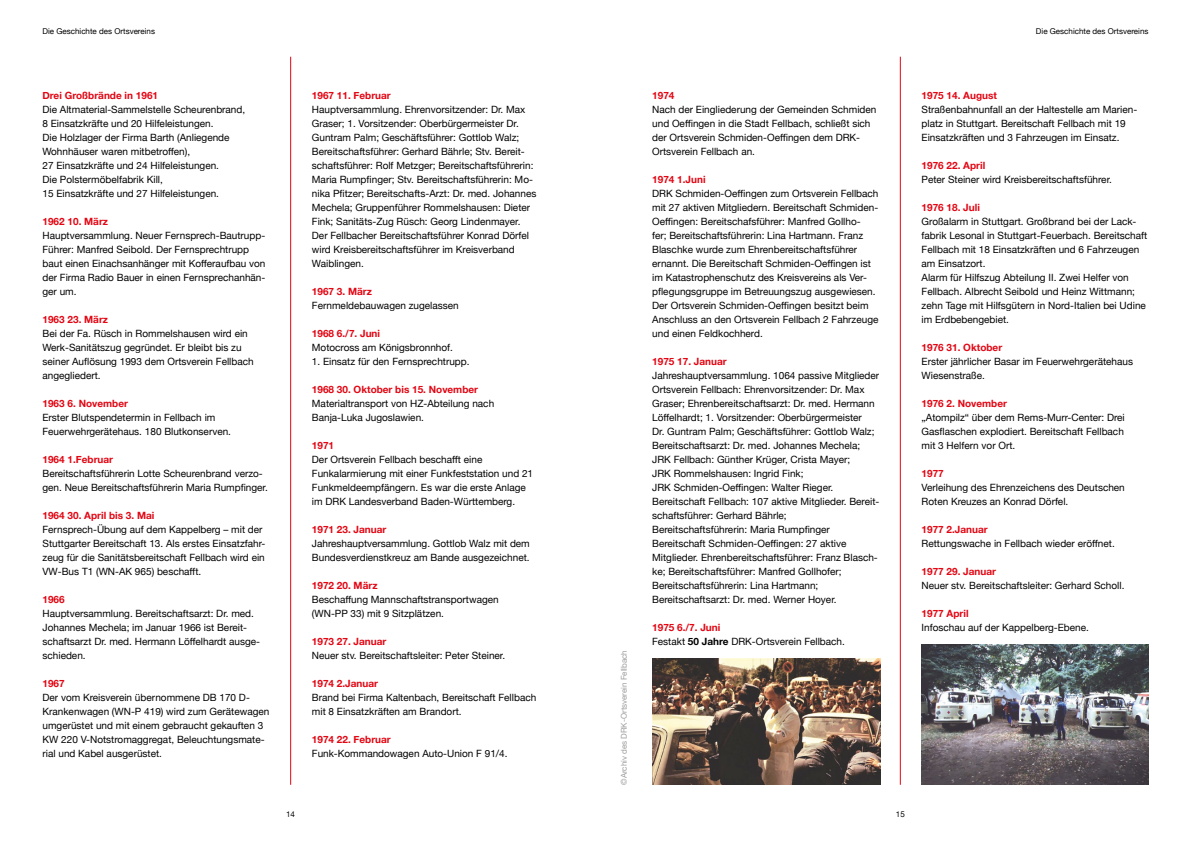
<style>
.page{position:relative;width:1191px;height:842px;background:#fff}
.page>*{position:absolute;margin:0;border:0;box-sizing:border-box;transform-origin:0 0}
.t1{font:10px/14px "Helvetica Neue";color:#000}
.t2{font:700 10px "Helvetica Neue";color:#e30613}
.t3{font:8px "Helvetica Neue";color:#000}
.t4{font:8px "Helvetica Neue";color:#9d9d9c}
.s1{font-weight:700;color:#e30613}
.s2{font-weight:700}
</style>
<div class="page">
<hr style="left:290px;top:57px;width:1px;height:728px;background:#e30613">
<hr style="left:900px;top:57px;width:1px;height:728px;background:#e30613">
<img style="left:652px;top:659px;width:228px;height:126px">
<img style="left:921px;top:645px;width:227px;height:140px">
<p class="t3" style="left:43px;top:25px;width:114px">Die Geschichte des Ortsvereins</p>
<p class="t3" style="left:1036px;top:25px;width:114px">Die Geschichte des Ortsvereins</p>
<p class="t2" style="left:43px;top:87px;width:117px">Drei Großbrände in 1961</p>
<p class="t1" style="left:43px;top:103px;width:204px">Die Altmaterial-Sammelstelle Scheurenbrand, 8 Einsatzkräfte und 20 Hilfeleistungen.<br>Die Holzlager der Firma Barth (Anliegende Wohnhäuser waren mitbetroffen),<br>27 Einsatzkräfte und 24 Hilfeleistungen.<br>Die Polstermöbelfabrik Kill,<br>15 Einsatzkräfte und 27 Hilfeleistungen.</p>
<p class="t2" style="left:43px;top:213px;width:67px">1962 10. März</p>
<p class="t1" style="left:43px;top:229px;width:224px">Hauptversammlung. Neuer Fernsprech-Bautrupp-Führer: Manfred Seibold. Der Fernsprechtrupp baut einen Einachsanhänger mit Kofferaufbau von der Firma Radio Bauer in einen Fernsprechanhän&shy;ger um.</p>
<p class="t2" style="left:43px;top:311px;width:67px">1963 23. März</p>
<p class="t1" style="left:43px;top:327px;width:213px">Bei der Fa. Rüsch in Rommelshausen wird ein Werk-Sanitätszug gegründet. Er bleibt bis zu seiner Auflösung 1993 dem Ortsverein Fellbach angegliedert.</p>
<p class="t2" style="left:43px;top:395px;width:87px">1963 6. November</p>
<p class="t1" style="left:43px;top:411px;width:190px">Erster Blutspendetermin in Fellbach im<br>Feuerwehrgerätehaus. 180 Blutkonserven.</p>
<p class="t2" style="left:43px;top:451px;width:72px">1964 1.Februar</p>
<p class="t1" style="left:43px;top:467px;width:227px">Bereitschaftsführerin Lotte Scheurenbrand verzo&shy;gen. Neue Bereitschaftsführerin Maria Rumpfinger.</p>
<p class="t2" style="left:43px;top:507px;width:113px">1964 30. April bis 3. Mai</p>
<p class="t1" style="left:43px;top:523px;width:224px">Fernsprech-Übung auf dem Kappelberg – mit der Stuttgarter Bereitschaft 13. Als erstes Einsatzfahr&shy;zeug für die Sanitätsbereitschaft Fellbach wird ein VW-Bus T1 (WN-AK 965) beschafft.</p>
<p class="t2" style="left:43px;top:591px;width:24px">1966</p>
<p class="t1" style="left:43px;top:607px;width:219px">Hauptversammlung. Bereitschaftsarzt: Dr. med.<br>Johannes Mechela; im Januar 1966 ist Bereit&shy;schaftsarzt Dr. med. Hermann Löffelhardt ausge&shy;schieden.</p>
<p class="t2" style="left:43px;top:675px;width:24px">1967</p>
<p class="t1" style="left:43px;top:691px;width:228px">Der vom Kreisverein übernommene DB 170 D-Krankenwagen (WN-P 419) wird zum Gerätewagen umgerüstet und mit einem gebraucht gekauften 3<br>KW 220 V-Notstromaggregat, Beleuchtungsmate&shy;rial und Kabel ausgerüstet.</p>
<p class="t2" style="left:312px;top:87px;width:80px">1967 11. Februar</p>
<p class="t1" style="left:312px;top:103px;width:226px">Hauptversammlung. Ehrenvorsitzender: Dr. Max Graser; 1. Vorsitzender: Oberbürgermeister Dr.<br>Guntram Palm; Geschäftsführer: Gottlob Walz; Bereitschaftsführer: Gerhard Bährle; Stv. Bereit&shy;schaftsführer: Rolf Metzger; Bereitschaftsführerin:<br>Maria Rumpfinger; Stv. Bereitschaftsführerin: Mo&shy;nika Pfitzer; Bereitschafts-Arzt: Dr. med. Johannes Mechela; Gruppenführer Rommelshausen: Dieter Fink; Sanitäts-Zug Rüsch: Georg Lindenmayer.<br>Der Fellbacher Bereitschaftsführer Konrad Dörfel wird Kreisbereitschaftsführer im Kreisverband Waiblingen.</p>
<p class="t2" style="left:312px;top:283px;width:62px">1967 3. März</p>
<p class="t1" style="left:312px;top:299px;width:148px">Fernmeldebauwagen zugelassen</p>
<p class="t2" style="left:312px;top:325px;width:70px">1968 6./7. Juni</p>
<p class="t1" style="left:312px;top:341px;width:142px">Motocross am Königsbronnhof.</p>
<p class="t1" style="left:312px;top:355px;width:159px">1. Einsatz für den Fernsprechtrupp.</p>
<p class="t2" style="left:312px;top:381px;width:168px">1968 30. Oktober bis 15. November</p>
<p class="t1" style="left:312px;top:397px;width:184px">Materialtransport von HZ-Abteilung nach<br>Banja-Luka Jugoslawien.</p>
<p class="t2" style="left:312px;top:437px;width:24px">1971</p>
<p class="t1" style="left:312px;top:453px;width:223px">Der Ortsverein Fellbach beschafft eine Funkalarmierung mit einer Funkfeststation und 21<br>Funkmeldeempfängern. Es war die erste Anlage im DRK Landesverband Baden-Württemberg.</p>
<p class="t2" style="left:312px;top:521px;width:76px">1971 23. Januar</p>
<p class="t1" style="left:312px;top:537px;width:219px">Jahreshauptversammlung. Gottlob Walz mit dem<br>Bundesverdienstkreuz am Bande ausgezeichnet.</p>
<p class="t2" style="left:312px;top:577px;width:67px">1972 20. März</p>
<p class="t1" style="left:312px;top:593px;width:188px">Beschaffung Mannschaftstransportwagen (WN-PP 33) mit 9 Sitzplätzen.</p>
<p class="t2" style="left:312px;top:633px;width:76px">1973 27. Januar</p>
<p class="t1" style="left:312px;top:649px;width:195px">Neuer stv. Bereitschaftsleiter: Peter Steiner.</p>
<p class="t2" style="left:312px;top:675px;width:68px">1974 2.Januar</p>
<p class="t1" style="left:312px;top:691px;width:226px">Brand bei Firma Kaltenbach, Bereitschaft Fellbach mit 8 Einsatzkräften am Brandort.</p>
<p class="t2" style="left:312px;top:731px;width:80px">1974 22. Februar</p>
<p class="t1" style="left:312px;top:747px;width:197px">Funk-Kommandowagen Auto-Union F 91/4.</p>
<p class="t4" style="left:618px;top:785px;width:136px;rotate:-90deg">©Archiv des DRK-Ortsverein Fellbach</p>
<p class="t2" style="left:652px;top:87px;width:24px">1974</p>
<p class="t1" style="left:652px;top:103px;width:226px">Nach der Eingliederung der Gemeinden Schmiden und Oeffingen in die Stadt Fellbach, schließt sich der Ortsverein Schmiden-Oeffingen dem DRK-Ortsverein Fellbach an.</p>
<p class="t2" style="left:652px;top:171px;width:55px">1974 1.Juni</p>
<p class="t1" style="left:652px;top:187px;width:228px">DRK Schmiden-Oeffingen zum Ortsverein Fellbach mit 27 aktiven Mitgliedern. Bereitschaft Schmiden-Oeffingen: Bereitschafsführer: Manfred Gollho-<br>fer; Bereitschaftsführerin: Lina Hartmann. Franz Blaschke wurde zum Ehrenbereitschaftsführer ernannt. Die Bereitschaft Schmiden-Oeffingen ist im Katastrophenschutz des Kreisvereins als Ver&shy;pflegungsgruppe im Betreuungszug ausgewiesen.<br>Der Ortsverein Schmiden-Oeffingen besitzt beim Anschluss an den Ortsverein Fellbach 2 Fahrzeuge und einen Feldkochherd.</p>
<p class="t2" style="left:652px;top:353px;width:76px">1975 17. Januar</p>
<p class="t1" style="left:652px;top:369px;width:229px">Jahreshauptversammlung. 1064 passive Mitglieder Ortsverein Fellbach: Ehrenvorsitzender: Dr. Max Graser; Ehrenbereitschaftsarzt: Dr. med. Hermann Löffelhardt; 1. Vorsitzender: Oberbürgermeister<br>Dr. Guntram Palm; Geschäftsführer: Gottlob Walz; Bereitschaftsarzt: Dr. med. Johannes Mechela; JRK Fellbach: Günther Krüger, Crista Mayer;<br>JRK Rommelshausen: Ingrid Fink;<br>JRK Schmiden-Oeffingen: Walter Rieger.<br>Bereitschaft Fellbach: 107 aktive Mitglieder. Bereit&shy;schaftsführer: Gerhard Bährle; Bereitschaftsführerin: Maria Rumpfinger Bereitschaft Schmiden-Oeffingen: 27 aktive Mitglieder. Ehrenbereitschaftsführer: Franz Blasch&shy;ke; Bereitschaftsführer: Manfred Gollhofer; Bereitschaftsführerin: Lina Hartmann; Bereitschaftsarzt: Dr. med. Werner Hoyer.</p>
<p class="t1" style="left:652px;top:621px;width:194px"><span class="s1">1975 6./7. Juni<br></span>Festakt <span class="s2">50 Jahre</span> DRK-Ortsverein Fellbach.</p>
<p class="t3" style="left:286px;top:808px;width:10px">14</p>
<p class="t3" style="left:896px;top:808px;width:10px">15</p>
<p class="t2" style="left:921px;top:87px;width:77px">1975 14. August</p>
<p class="t1" style="left:921px;top:103px;width:217px">Straßenbahnunfall an der Haltestelle am Marien&shy;platz in Stuttgart. Bereitschaft Fellbach mit 19<br>Einsatzkräften und 3 Fahrzeugen im Einsatz.</p>
<p class="t2" style="left:921px;top:157px;width:65px">1976 22. April</p>
<p class="t1" style="left:921px;top:173px;width:192px">Peter Steiner wird Kreisbereitschaftsführer.</p>
<p class="t2" style="left:921px;top:199px;width:60px">1976 18. Juli</p>
<p class="t1" style="left:921px;top:215px;width:227px">Großalarm in Stuttgart. Großbrand bei der Lack&shy;fabrik Lesonal in Stuttgart-Feuerbach. Bereitschaft Fellbach mit 18 Einsatzkräften und 6 Fahrzeugen am Einsatzort.<br>Alarm für Hilfszug Abteilung II. Zwei Helfer von Fellbach. Albrecht Seibold und Heinz Wittmann; zehn Tage mit Hilfsgütern in Nord-Italien bei Udine im Erdbebengebiet.</p>
<p class="t2" style="left:921px;top:339px;width:82px">1976 31. Oktober</p>
<p class="t1" style="left:921px;top:355px;width:213px">Erster jährlicher Basar im Feuerwehrgerätehaus<br>Wiesenstraße.</p>
<p class="t2" style="left:921px;top:395px;width:87px">1976 2. November</p>
<p class="t1" style="left:921px;top:411px;width:205px;text-align:justify">„Atompilz“ über dem Rems-Murr-Center: Drei Gasflaschen explodiert. Bereitschaft Fellbach mit 3 Helfern vor Ort.</p>
<p class="t2" style="left:921px;top:465px;width:24px">1977</p>
<p class="t1" style="left:921px;top:481px;width:205px">Verleihung des Ehrenzeichens des Deutschen<br>Roten Kreuzes an Konrad Dörfel.</p>
<p class="t2" style="left:921px;top:521px;width:68px">1977 2.Januar</p>
<p class="t1" style="left:921px;top:537px;width:195px">Rettungswache in Fellbach wieder eröffnet.</p>
<p class="t2" style="left:921px;top:563px;width:76px">1977 29. Januar</p>
<p class="t1" style="left:921px;top:579px;width:204px">Neuer stv. Bereitschaftsleiter: Gerhard Scholl.</p>
<p class="t2" style="left:921px;top:605px;width:49px">1977 April</p>
<p class="t1" style="left:921px;top:621px;width:169px">Infoschau auf der Kappelberg-Ebene.</p>
</div>
